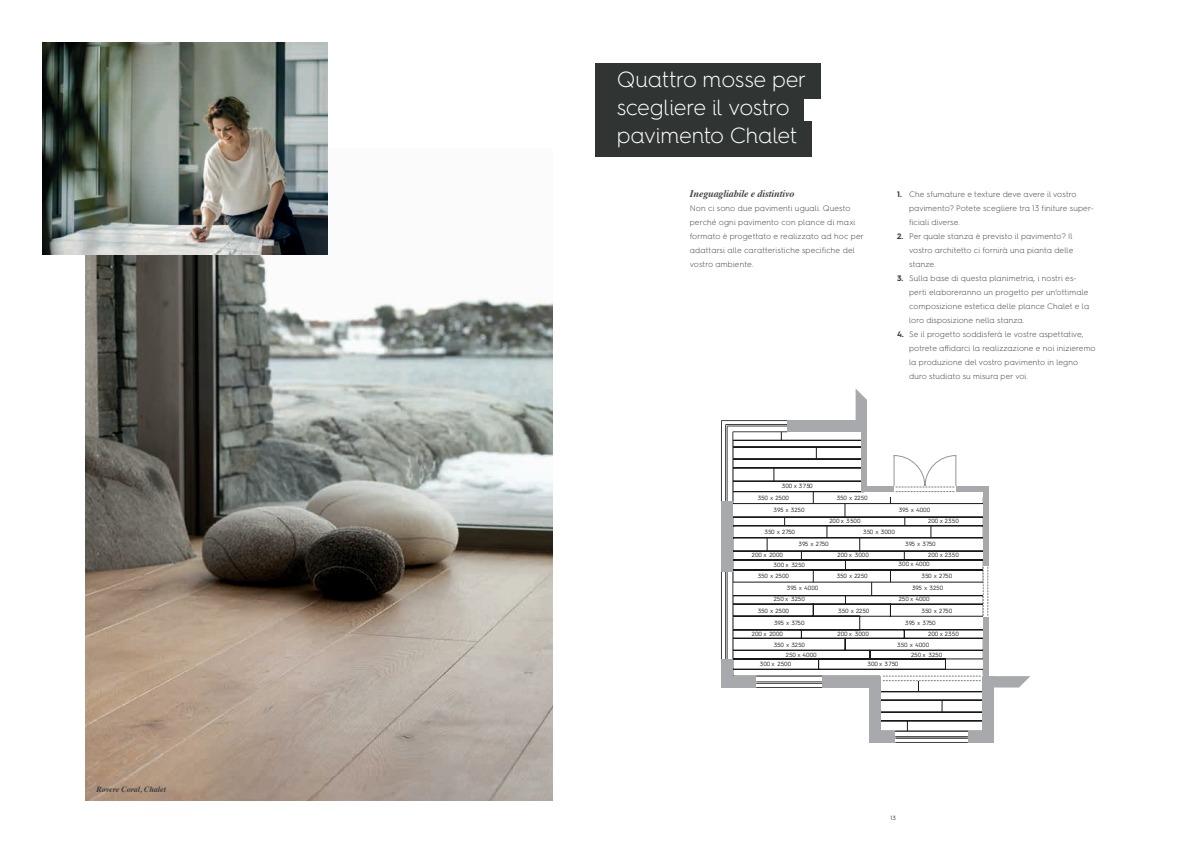
<style>
.page{position:relative;width:1191px;height:842px;background:#fff}
.page>*{position:absolute;margin:0;border:0;box-sizing:border-box;transform-origin:0 0}
.t1{font:300 22px/28px "Hurme Geometric Sans 4";letter-spacing:-.02em;color:#fff}
.t2{font:italic 700 10px "Times";letter-spacing:-.01em;color:#414142}
.t3{font:300 8px/14px "Hurme Geometric Sans 4";letter-spacing:.01em;color:#414142}
.t4{font:italic 700 8px "Times";color:#393c40}
.t5{font:6px/10.8px "Hurme Geometric Sans 4";color:#231f20}
.t6{font:6px "Hurme Geometric Sans 4";color:#414142}
.s1{font-weight:700}
</style>
<div class="page">
<div style="left:595px;top:121px;width:217px;height:35px;background:#303433"></div>
<img style="left:85px;top:255px;width:468px;height:545px">
<div style="left:595px;top:64px;width:225px;height:35px;background:#303433"></div>
<div style="left:595px;top:92px;width:209px;height:36px;background:#303433"></div>
<img style="left:43px;top:43px;width:285px;height:212px">
<svg style="left:732px;top:440px;width:250px;height:291px"></svg>
<svg style="left:871px;top:582px;width:1px;height:14px"></svg>
<svg style="left:890px;top:570px;width:1px;height:12px"></svg>
<svg style="left:813px;top:570px;width:1px;height:12px"></svg>
<svg style="left:813px;top:492px;width:1px;height:12px"></svg>
<svg style="left:859px;top:538px;width:1px;height:13px"></svg>
<svg style="left:767px;top:538px;width:1px;height:13px"></svg>
<svg style="left:930px;top:526px;width:1px;height:12px"></svg>
<svg style="left:826px;top:526px;width:1px;height:12px"></svg>
<svg style="left:844px;top:504px;width:1px;height:13px"></svg>
<svg style="left:773px;top:468px;width:1px;height:13px"></svg>
<svg style="left:816px;top:447px;width:1px;height:12px"></svg>
<svg style="left:942px;top:700px;width:1px;height:12px"></svg>
<div style="left:880px;top:675px;width:102px;height:6px;background:#fff"></div>
<div style="left:864px;top:436px;width:130px;height:61px;background:#fff"></div>
<div style="left:756px;top:676px;width:66px;height:11px;background:#fff"></div>
<div style="left:822px;top:676px;width:58px;height:11px;background:#a7a9ac"></div>
<svg style="left:994px;top:676px;width:36px;height:11px"></svg>
<hr style="left:756px;top:687px;width:66px;height:1px;background:#414142">
<hr style="left:756px;top:683px;width:66px;height:1px;background:#414142">
<hr style="left:756px;top:682px;width:66px;height:1px;background:#414142">
<hr style="left:756px;top:676px;width:66px;height:1px;background:#414142">
<hr style="left:721px;top:421px;width:1px;height:80px;background:#414142">
<hr style="left:725px;top:424px;width:1px;height:77px;background:#414142">
<hr style="left:727px;top:426px;width:1px;height:75px;background:#414142">
<hr style="left:732px;top:432px;width:1px;height:69px;background:#414142">
<hr style="left:721px;top:572px;width:1px;height:87px;background:#414142">
<hr style="left:725px;top:572px;width:1px;height:87px;background:#414142">
<hr style="left:727px;top:572px;width:1px;height:87px;background:#414142">
<hr style="left:732px;top:572px;width:1px;height:87px;background:#414142">
<hr style="left:721px;top:420px;width:66px;height:1px;background:#414142">
<hr style="left:725px;top:424px;width:62px;height:1px;background:#414142">
<hr style="left:727px;top:426px;width:60px;height:1px;background:#414142">
<hr style="left:733px;top:432px;width:54px;height:1px;background:#414142">
<svg style="left:882px;top:676px;width:98px;height:16px"></svg>
<hr style="left:895px;top:742px;width:73px;height:1px;background:#414142">
<hr style="left:895px;top:738px;width:73px;height:1px;background:#414142">
<hr style="left:895px;top:737px;width:73px;height:1px;background:#414142">
<hr style="left:895px;top:731px;width:73px;height:1px;background:#414142">
<hr style="left:890px;top:604px;width:93px;height:1px;background:#19181c">
<svg style="left:982px;top:565px;width:6px;height:52px"></svg>
<svg style="left:983px;top:567px;width:5px;height:49px"></svg>
<svg style="left:890px;top:455px;width:66px;height:49px"></svg>
<div style="left:869px;top:676px;width:11px;height:66px;background:#a7a9ac"></div>
<div style="left:968px;top:731px;width:21px;height:11px;background:#a7a9ac"></div>
<div style="left:982px;top:676px;width:12px;height:66px;background:#a7a9ac"></div>
<div style="left:873px;top:731px;width:22px;height:11px;background:#a7a9ac"></div>
<div style="left:982px;top:617px;width:6px;height:60px;background:#a7a9ac"></div>
<div style="left:982px;top:486px;width:6px;height:67px;background:#a7a9ac"></div>
<div style="left:982px;top:546px;width:6px;height:19px;background:#a7a9ac"></div>
<div style="left:956px;top:486px;width:32px;height:6px;background:#a7a9ac"></div>
<div style="left:787px;top:421px;width:80px;height:11px;background:#a7a9ac"></div>
<div style="left:861px;top:486px;width:32px;height:6px;background:#a7a9ac"></div>
<div style="left:861px;top:421px;width:6px;height:71px;background:#a7a9ac"></div>
<svg style="left:855px;top:389px;width:12px;height:32px"></svg>
<div style="left:721px;top:501px;width:12px;height:71px;background:#a7a9ac"></div>
<div style="left:721px;top:659px;width:12px;height:28px;background:#a7a9ac"></div>
<div style="left:721px;top:676px;width:35px;height:11px;background:#a7a9ac"></div>
<p class="t4" style="left:96px;top:782px;width:71px">Rovere Coral, Chalet</p>
<h1 class="t1" style="left:617px;top:65px;width:191px">Quattro mosse per scegliere il vostro pavimento Chalet</h1>
<p class="t2" style="left:690px;top:184px;width:106px">Ineguagliabile e distintivo</p>
<p class="t3" style="left:690px;top:201px;width:175px">Non ci sono due pavimenti uguali. Questo perché ogni pavimento con plance di maxi formato è progettato e realizzato ad hoc per adattarsi alle caratteristiche specifiche del vostro ambiente.</p>
<p class="t3" style="left:909px;top:187px;width:186px;text-indent:-12px"><span class="s1">1.</span> Che sfumature e texture deve avere il vostro pavimento? Potete scegliere tra 13 finiture super&shy;ficiali diverse.</p>
<p class="t3" style="left:909px;top:229px;width:166px;text-align:justify;text-indent:-12px"><span class="s1">2.</span> Per quale stanza è previsto il pavimento? Il vostro architetto ci fornirà una pianta delle stanze.</p>
<p class="t3" style="left:909px;top:271px;width:182px;text-indent:-12px"><span class="s1">3.</span> Sulla base di questa planimetria, i nostri es&shy;perti elaboreranno un progetto per un’ottimale composizione estetica delle plance Chalet e la loro disposizione nella stanza.</p>
<p class="t3" style="left:909px;top:327px;width:188px;text-indent:-12px"><span class="s1">4.</span> Se il progetto soddisferà le vostre aspettative, potrete affidarci la realizzazione e noi inizieremo la produzione del vostro pavimento in legno duro studiato su misura per voi.</p>
<p class="t5" style="left:782px;top:481px;width:32px">300 x 3750</p>
<p class="t5" style="left:757px;top:492px;width:33px">350 x 2500</p>
<p class="t5" style="left:836px;top:492px;width:33px">350 x 2250</p>
<p class="t5" style="left:773px;top:505px;width:33px">395 x 3250</p>
<p class="t5" style="left:898px;top:505px;width:33px">395 x 4000</p>
<p class="t5" style="left:829px;top:515px;width:33px">200 x 3500</p>
<p class="t5" style="left:928px;top:516px;width:32px">200 x 2350</p>
<p class="t5" style="left:764px;top:526px;width:32px">350 x 2750</p>
<p class="t5" style="left:863px;top:526px;width:33px">350 x 3000</p>
<p class="t5" style="left:836px;top:570px;width:33px">350 x 2250</p>
<p class="t5" style="left:798px;top:538px;width:32px">395 x 2750</p>
<p class="t5" style="left:905px;top:538px;width:32px">395 x 3750</p>
<p class="t5" style="left:752px;top:549px;width:33px">200 x 2000</p>
<p class="t5" style="left:837px;top:549px;width:33px">200 x 3000</p>
<p class="t5" style="left:928px;top:549px;width:32px">200 x 2350</p>
<p class="t5" style="left:898px;top:594px;width:32px">250 x 4000</p>
<p class="t5" style="left:898px;top:559px;width:33px">300 x 4000</p>
<p class="t5" style="left:773px;top:559px;width:33px">300 x 3250</p>
<p class="t5" style="left:774px;top:594px;width:33px">250 x 3250</p>
<p class="t5" style="left:757px;top:570px;width:33px">350 x 2500</p>
<p class="t5" style="left:921px;top:570px;width:32px">350 x 2750</p>
<p class="t5" style="left:787px;top:583px;width:33px">395 x 4000</p>
<p class="t5" style="left:912px;top:583px;width:33px">395 x 3250</p>
<p class="t5" style="left:757px;top:605px;width:33px">350 x 2500</p>
<p class="t5" style="left:838px;top:605px;width:33px">350 x 2250</p>
<p class="t5" style="left:921px;top:605px;width:32px">350 x 2750</p>
<p class="t5" style="left:752px;top:618px;width:54px;text-indent:22px">395 x 3750<br>200 x 2000</p>
<p class="t5" style="left:837px;top:628px;width:33px">200 x 3000</p>
<p class="t5" style="left:928px;top:628px;width:32px">200 x 2350</p>
<p class="t5" style="left:905px;top:618px;width:32px">395 x 3750</p>
<p class="t5" style="left:773px;top:639px;width:33px">350 x 3250</p>
<p class="t5" style="left:897px;top:639px;width:33px">350 x 4000</p>
<p class="t5" style="left:786px;top:649px;width:32px">250 x 4000</p>
<p class="t5" style="left:911px;top:649px;width:33px">250 x 3250</p>
<p class="t5" style="left:867px;top:658px;width:32px">300 x 3750</p>
<p class="t5" style="left:760px;top:658px;width:33px">300 x 2500</p>
<p class="t6" style="left:890px;top:814px;width:7px">13</p>
</div>
